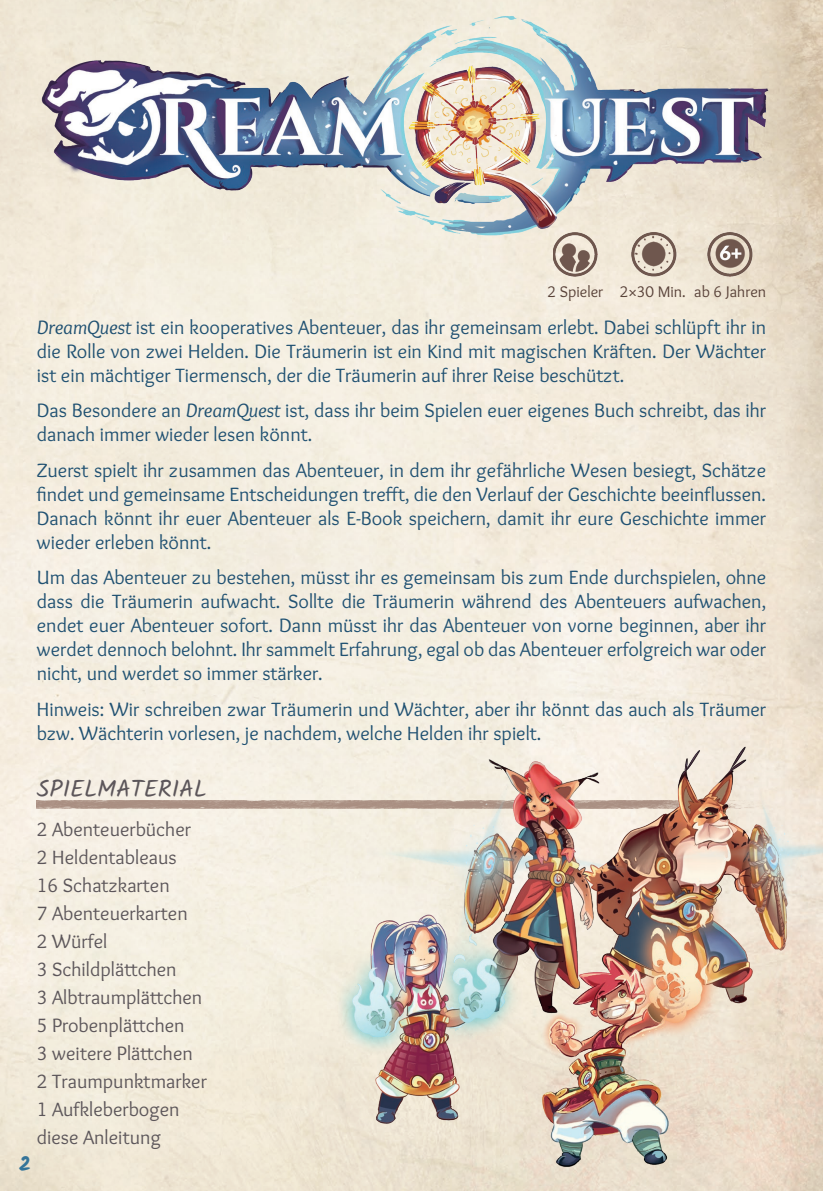
<style>
.page{position:relative;width:823px;height:1191px;background:#fff}
.page>*{position:absolute;margin:0;border:0;box-sizing:border-box;transform-origin:0 0}
.t1{font:24px "Kalam";color:#5c565a}
.t2{font:20px/24px "Overlock";color:#205172;text-align:justify}
.t3{font:20px/28px "Overlock";color:#5c565a}
.t4{font:700 20px "Kalam";color:#347499}
.t5{font:16px "Overlock";color:#584138}
.s1{font-style:italic}
</style>
<div class="page">
<img style="left:0;top:0;width:822px;height:1191px">
<img style="left:5px;top:0;width:780px;height:250px">
<img style="left:552px;top:227px;width:45px;height:55px">
<img style="left:631px;top:227px;width:44px;height:55px">
<img style="left:707px;top:227px;width:45px;height:55px">
<img style="left:37px;top:800px;width:330px;height:8px">
<img style="left:561px;top:742px;width:261px;height:268px">
<img style="left:533px;top:878px;width:198px;height:292px">
<img style="left:367px;top:752px;width:309px;height:265px">
<img style="left:332px;top:910px;width:191px;height:223px">
<p class="t5" style="left:547px;top:283px;width:220px">2 Spieler 2×30 Min. ab 6 Jahren</p>
<p class="t2" style="left:37px;top:316px;width:730px"><span class="s1">DreamQuest</span> ist ein kooperatives Abenteuer, das ihr gemeinsam erlebt. Dabei schlüpft ihr in die Rolle von zwei Helden. Die Träumerin ist ein Kind mit magischen Kräften. Der Wächter ist ein mächtiger Tiermensch, der die Träumerin auf ihrer Reise beschützt.</p>
<p class="t2" style="left:37px;top:399px;width:730px">Das Besondere an <span class="s1">DreamQuest</span> ist, dass ihr beim Spielen euer eigenes Buch schreibt, das ihr danach immer wieder lesen könnt.</p>
<p class="t2" style="left:37px;top:458px;width:730px">Zuerst spielt ihr zusammen das Abenteuer, in dem ihr gefährliche Wesen besiegt, Schätze findet und gemeinsame Entscheidungen trefft, die den Verlauf der Geschichte beeinflussen.<br>Danach könnt ihr euer Abenteuer als E-Book speichern, damit ihr eure Geschichte immer wieder erleben könnt.</p>
<p class="t2" style="left:37px;top:566px;width:730px">Um das Abenteuer zu bestehen, müsst ihr es gemeinsam bis zum Ende durchspielen, ohne dass die Träumerin aufwacht. Sollte die Träumerin während des Abenteuers aufwachen, endet euer Abenteuer sofort. Dann müsst ihr das Abenteuer von vorne beginnen, aber ihr werdet dennoch belohnt. Ihr sammelt Erfahrung, egal ob das Abenteuer erfolgreich war oder nicht, und werdet so immer stärker.</p>
<p class="t2" style="left:37px;top:697px;width:730px">Hinweis: Wir schreiben zwar Träumerin und Wächter, aber ihr könnt das auch als Träumer bzw. Wächterin vorlesen, je nachdem, welche Helden ihr spielt.</p>
<p class="t1" style="left:37px;top:772px;width:171px">SPIELMATERIAL</p>
<p class="t3" style="left:37px;top:815px;width:171px">2 Abenteuerbücher<br>2 Heldentableaus<br>16 Schatzkarten<br>7 Abenteuerkarten<br>2 Würfel<br>3 Schildplättchen<br>3 Albtraumplättchen<br>5 Probenplättchen<br>3 weitere Plättchen<br>2 Traumpunktmarker<br>1 Aufkleberbogen diese Anleitung</p>
<p class="t4" style="left:19px;top:1152px;width:13px">2</p>
</div>
